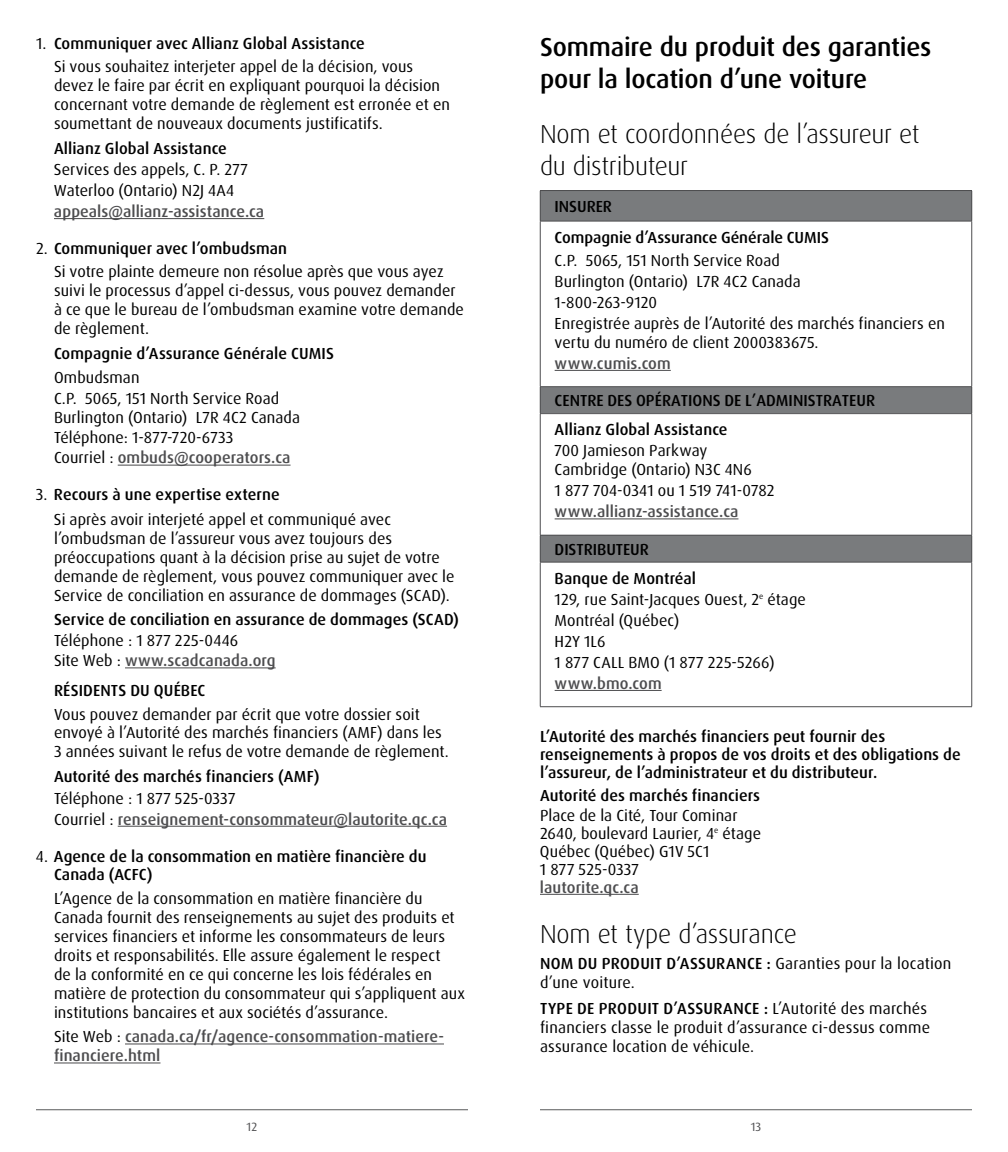
<style>
.page{position:relative;width:1008px;height:1152px;background:#fff}
.page>*{position:absolute;margin:0;border:0;box-sizing:border-box;transform-origin:0 0}
.t1{font:300 26px/32px "Gggpqc Dax Pro";letter-spacing:-.01em;color:#000}
.t2{font:500 26px/32px "Ymwnmx Dax Pro";letter-spacing:-.01em;color:#000}
.t3{font:16px/19px "Tnhxyj Dax Pro";letter-spacing:.005em;color:#000}
.t4{font:500 16px/18px "Ymwnmx Dax Pro";letter-spacing:.005em;color:#000}
.t5{font:500 16px/19px "Ymwnmx Dax Pro";letter-spacing:.005em;color:#4d4d4f}
.t6{font:500 16px "Dax Pro";color:#000}
.t7{font:12px "Tnhxyj Dax Pro";color:#4d4d4f}
.s1{font-family:"Tnhxyj Dax Pro";font-weight:400}
.s2{font-family:"Tnhxyj Dax Pro";font-weight:400;color:#000}
.s3{font-family:"Ymwnmx Dax Pro";font-weight:500}
</style>
<div class="page">
<hr style="left:36px;top:1109px;width:432px;height:1px;background:#58595b">
<hr style="left:540px;top:1109px;width:432px;height:1px;background:#58595b">
<hr style="left:54px;top:218px;width:210px;height:1px;background:#4d4d4f">
<hr style="left:118px;top:465px;width:173px;height:1px;background:#4d4d4f">
<hr style="left:125px;top:667px;width:151px;height:1px;background:#4d4d4f">
<hr style="left:118px;top:826px;width:329px;height:1px;background:#4d4d4f">
<hr style="left:125px;top:1043px;width:319px;height:1px;background:#4d4d4f">
<hr style="left:54px;top:1062px;width:106px;height:1px;background:#4d4d4f">
<div style="left:540px;top:191px;width:432px;height:30px;background:#797b7d"></div>
<div style="left:540px;top:387px;width:432px;height:27px;background:#797b7d"></div>
<div style="left:540px;top:535px;width:432px;height:27px;background:#797b7d"></div>
<hr style="left:540px;top:190px;width:432px;height:1px;background:#4d4d4f">
<hr style="left:540px;top:191px;width:1px;height:30px;background:#4d4d4f">
<hr style="left:971px;top:191px;width:1px;height:30px;background:#4d4d4f">
<hr style="left:540px;top:221px;width:432px;height:1px;background:#4d4d4f">
<hr style="left:540px;top:221px;width:1px;height:165px;background:#4d4d4f">
<hr style="left:971px;top:221px;width:1px;height:165px;background:#4d4d4f">
<hr style="left:540px;top:386px;width:432px;height:1px;background:#4d4d4f">
<svg style="left:540px;top:387px;width:1px;height:26px"></svg>
<svg style="left:971px;top:387px;width:1px;height:26px"></svg>
<hr style="left:540px;top:413px;width:432px;height:1px;background:#4d4d4f">
<hr style="left:540px;top:414px;width:1px;height:121px;background:#4d4d4f">
<hr style="left:971px;top:414px;width:1px;height:121px;background:#4d4d4f">
<hr style="left:540px;top:535px;width:432px;height:1px;background:#4d4d4f">
<svg style="left:540px;top:536px;width:1px;height:26px"></svg>
<svg style="left:971px;top:536px;width:1px;height:26px"></svg>
<hr style="left:540px;top:562px;width:432px;height:1px;background:#4d4d4f">
<hr style="left:540px;top:562px;width:1px;height:144px;background:#4d4d4f">
<hr style="left:971px;top:562px;width:1px;height:144px;background:#4d4d4f">
<hr style="left:540px;top:706px;width:432px;height:1px;background:#4d4d4f">
<hr style="left:555px;top:370px;width:116px;height:1px;background:#4d4d4f">
<hr style="left:555px;top:518px;width:183px;height:1px;background:#4d4d4f">
<hr style="left:555px;top:690px;width:107px;height:1px;background:#4d4d4f">
<hr style="left:540px;top:894px;width:99px;height:1px;background:#4d4d4f">
<h4 class="t4" style="left:36px;top:34px;width:330px"><span class="s1">1.</span> Communiquer avec Allianz Global Assistance</h4>
<p class="t3" style="left:54px;top:57px;width:398px">Si vous souhaitez interjeter appel de la décision, vous devez le faire par écrit en expliquant pourquoi la décision concernant votre demande de règlement est erronée et en soumettant de nouveaux documents justificatifs.</p>
<p class="t4" style="left:54px;top:139px;width:174px">Allianz Global Assistance</p>
<p class="t3" style="left:54px;top:160px;width:195px">Services des appels, C. P. 277</p>
<p class="t3" style="left:54px;top:181px;width:182px">Waterloo (Ontario) N2J 4A4</p>
<p class="t5" style="left:54px;top:202px;width:212px">appeals@allianz-assistance.ca</p>
<h4 class="t4" style="left:36px;top:239px;width:253px"><span class="s1">2.</span> Communiquer avec l’ombudsman</h4>
<p class="t3" style="left:54px;top:262px;width:412px">Si votre plainte demeure non résolue après que vous ayez suivi le processus d’appel ci-dessus, vous pouvez demander à ce que le bureau de l’ombudsman examine votre demande de règlement.</p>
<p class="t4" style="left:54px;top:344px;width:281px">Compagnie d’Assurance Générale CUMIS</p>
<p class="t3" style="left:54px;top:368px;width:87px">Ombudsman</p>
<p class="t3" style="left:54px;top:389px;width:227px">C.P. 5065, 151 North Service Road</p>
<p class="t3" style="left:54px;top:408px;width:248px">Burlington (Ontario) L7R 4C2 Canada</p>
<p class="t3" style="left:54px;top:428px;width:181px">Téléphone: 1-877-720-6733</p>
<p class="t5" style="left:54px;top:448px;width:238px"><span class="s2">Courriel :</span> ombuds@cooperators.ca</p>
<h4 class="t4" style="left:36px;top:486px;width:245px"><span class="s1">3.</span> Recours à une expertise externe</h4>
<p class="t3" style="left:54px;top:510px;width:402px">Si après avoir interjeté appel et communiqué avec l’ombudsman de l’assureur vous avez toujours des préoccupations quant à la décision prise au sujet de votre demande de règlement, vous pouvez communiquer avec le Service de conciliation en assurance de dommages (SCAD).</p>
<p class="t4" style="left:54px;top:611px;width:407px">Service de conciliation en assurance de dommages (SCAD)</p>
<p class="t3" style="left:54px;top:631px;width:186px">Téléphone : 1 877 225-0446</p>
<p class="t5" style="left:54px;top:651px;width:223px"><span class="s2">Site Web :</span> www.scadcanada.org</p>
<h5 class="t4" style="left:54px;top:682px;width:153px">RÉSIDENTS DU QUÉBEC</h5>
<p class="t3" style="left:54px;top:705px;width:396px">Vous pouvez demander par écrit que votre dossier soit envoyé à l’Autorité des marchés financiers (AMF) dans les<br>3 années suivant le refus de votre demande de règlement.</p>
<p class="t4" style="left:54px;top:768px;width:267px">Autorité des marchés financiers (AMF)</p>
<p class="t3" style="left:54px;top:789px;width:183px">Téléphone : 1 877 525-0337</p>
<p class="t5" style="left:54px;top:810px;width:395px"><span class="s2">Courriel :</span> renseignement-consommateur@lautorite.qc.ca</p>
<h4 class="t4" style="left:54px;top:847px;width:374px;line-height:19px;text-indent:-18px"><span class="s1">4.</span> Agence de la consommation en matière financière du<br>Canada (ACFC)</h4>
<p class="t3" style="left:54px;top:889px;width:412px">L’Agence de la consommation en matière financière du Canada fournit des renseignements au sujet des produits et services financiers et informe les consommateurs de leurs droits et responsabilités. Elle assure également le respect<br>de la conformité en ce qui concerne les lois fédérales en matière de protection du consommateur qui s’appliquent aux institutions bancaires et aux sociétés d’assurance.</p>
<p class="t5" style="left:54px;top:1027px;width:391px"><span class="s2">Site Web :</span> canada.ca/fr/agence-consommation-matiere&shy;financiere.html</p>
<h2 class="t2" style="left:540px;top:32px;width:393px">Sommaire du produit des garanties pour la location d’une voiture</h2>
<h3 class="t1" style="left:540px;top:118px;width:381px">Nom et coordonnées de l’assureur et du distributeur</h3>
<h4 class="t4" style="left:555px;top:198px;width:59px">INSURER</h4>
<p class="t4" style="left:555px;top:228px;width:276px">Compagnie d’Assurance Générale CUMIS</p>
<p class="t3" style="left:555px;top:251px;width:227px">C.P. 5065, 151 North Service Road</p>
<p class="t3" style="left:555px;top:272px;width:248px">Burlington (Ontario) L7R 4C2 Canada</p>
<p class="t3" style="left:555px;top:293px;width:104px">1-800-263-9120</p>
<p class="t3" style="left:555px;top:314px;width:392px">Enregistrée auprès de l’Autorité des marchés financiers en vertu du numéro de client 2000383675.</p>
<p class="t5" style="left:555px;top:354px;width:118px">www.cumis.com</p>
<h4 class="t6" style="left:555px;top:391px;width:322px">CENTRE DES OPÉRATIONS DE L’ADMINISTRATEUR</h4>
<p class="t4" style="left:555px;top:421px;width:174px">Allianz Global Assistance</p>
<p class="t3" style="left:555px;top:441px;width:154px">700 Jamieson Parkway</p>
<p class="t3" style="left:555px;top:460px;width:199px">Cambridge (Ontario) N3C 4N6</p>
<p class="t3" style="left:555px;top:481px;width:221px">1 877 704-0341 ou 1 519 741-0782</p>
<p class="t5" style="left:555px;top:502px;width:185px">www.allianz-assistance.ca</p>
<h4 class="t4" style="left:555px;top:541px;width:96px">DISTRIBUTEUR</h4>
<p class="t4" style="left:555px;top:569px;width:143px">Banque de Montréal</p>
<p class="t3" style="left:555px;top:589px;width:253px;line-height:21px">129, rue Saint-Jacques Ouest, 2<sup>e</sup> étage<br>Montréal (Québec)</p>
<p class="t3" style="left:555px;top:632px;width:52px">H2Y 1L6</p>
<p class="t3" style="left:555px;top:653px;width:221px">1 877 CALL BMO (1 877 225-5266)</p>
<p class="t5" style="left:555px;top:674px;width:108px">www.bmo.com</p>
<p class="t4" style="left:540px;top:727px;width:422px">L’Autorité des marchés financiers peut fournir des renseignements à propos de vos droits et des obligations de l’assureur, de l’administrateur et du distributeur.</p>
<p class="t4" style="left:540px;top:786px;width:222px">Autorité des marchés financiers</p>
<p class="t3" style="left:540px;top:806px;width:199px">Place de la Cité, Tour Cominar</p>
<p class="t3" style="left:540px;top:824px;width:223px">2640, boulevard Laurier, 4<sup>e</sup> étage</p>
<p class="t3" style="left:540px;top:842px;width:171px">Québec (Québec) G1V 5C1</p>
<p class="t3" style="left:540px;top:860px;width:101px">1 877 525-0337</p>
<p class="t5" style="left:540px;top:878px;width:100px">lautorite.qc.ca</p>
<h3 class="t1" style="left:540px;top:918px;width:258px">Nom et type d’assurance</h3>
<p class="t3" style="left:540px;top:954px;width:413px"><span class="s3">NOM DU PRODUIT D’ASSURANCE :</span> Garanties pour la location d’une voiture.</p>
<p class="t3" style="left:540px;top:999px;width:392px"><span class="s3">TYPE DE PRODUIT D’ASSURANCE :</span> L’Autorité des marchés financiers classe le produit d’assurance ci-dessus comme assurance location de véhicule.</p>
<p class="t7" style="left:247px;top:1119px;width:12px">12</p>
<p class="t7" style="left:751px;top:1119px;width:12px">13</p>
</div>
